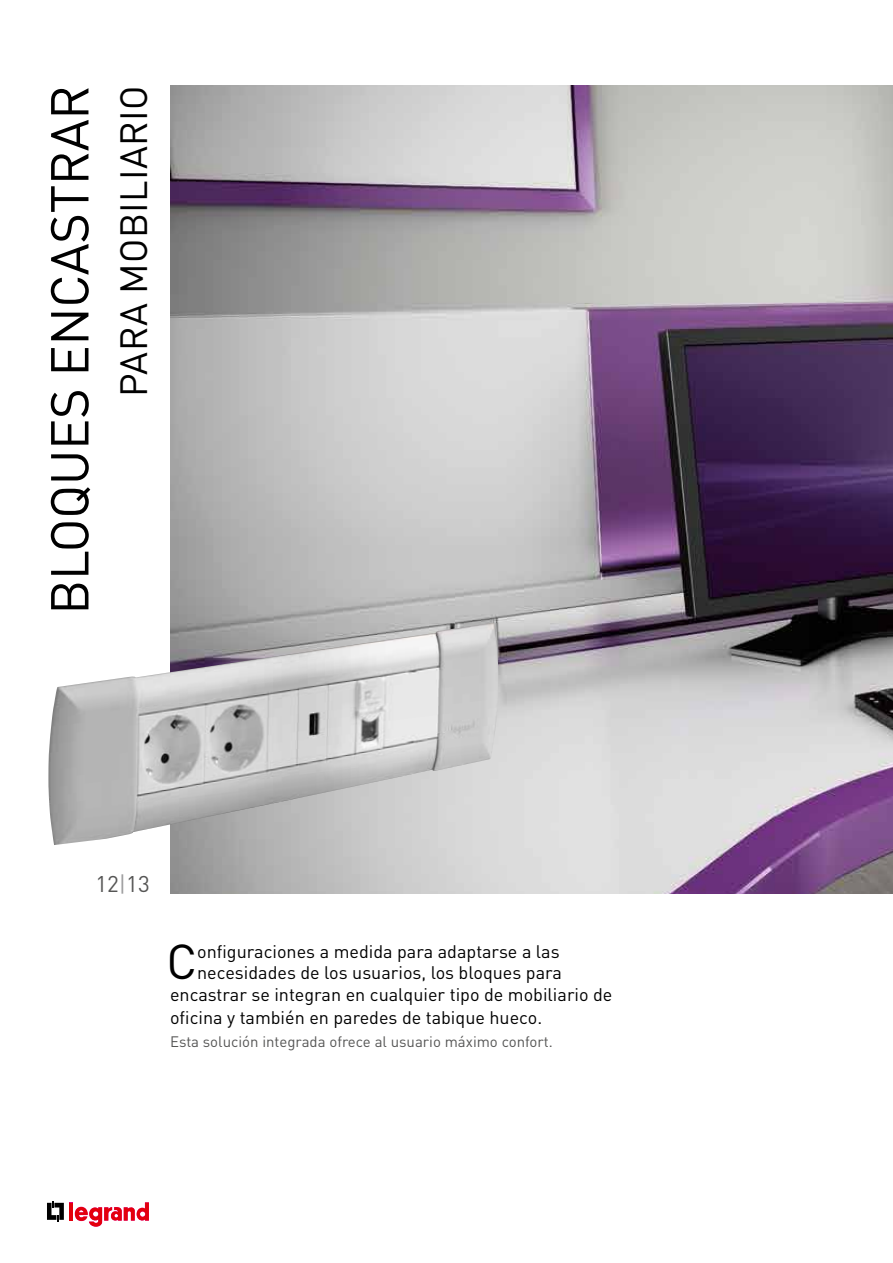
<style>
.page{position:relative;width:893px;height:1263px;background:#fff}
.page>*{position:absolute;margin:0;border:0;box-sizing:border-box;transform-origin:0 0}
.t1{font:52.5px "DIN Pro";letter-spacing:-.01em;color:#000}
.t2{font:48.3px "DIN Pro";color:#000}
.t3{font:37.5px "DIN Pro";letter-spacing:.01em;color:#000}
.t4{font:22.5px "DIN Pro";color:#565655}
.t5{font:18px "DIN Pro";color:#000}
.t6{font:15px "DIN Pro";color:#565655}
.s1{color:#9c9c9d}
</style>
<div class="page">
<img style="left:170px;top:85px;width:723px;height:808px">
<img style="left:48px;top:623px;width:450px;height:222px">
<svg style="left:47px;top:1201px;width:17px;height:20px"></svg>
<hr style="left:69px;top:1202px;width:4px;height:19px;background:#e3000b">
<svg style="left:75px;top:1202px;width:74px;height:24px"></svg>
<h1 class="t1" style="left:34px;top:615px;width:531px;rotate:-90deg">BLOQUES ENCASTRAR</h1>
<h3 class="t3" style="left:108px;top:397px;width:313px;rotate:-90deg">PARA MOBILIARIO</h3>
<p class="t4" style="left:95px;top:868px;width:56px">12<span class="s1">|</span>13</p>
<h2 class="t2" style="left:166px;top:929px;width:32px">C</h2>
<p class="t5" style="left:197px;top:939px;width:364px">onfiguraciones a medida para adaptarse a las</p>
<p class="t5" style="left:197px;top:961px;width:366px">necesidades de los usuarios, los bloques para</p>
<p class="t5" style="left:170px;top:982px;width:444px">encastrar se integran en cualquier tipo de mobiliario de</p>
<p class="t5" style="left:170px;top:1006px;width:374px">oficina y también en paredes de tabique hueco.</p>
<p class="t6" style="left:170px;top:1031px;width:384px">Esta solución integrada ofrece al usuario máximo confort.</p>
</div>
